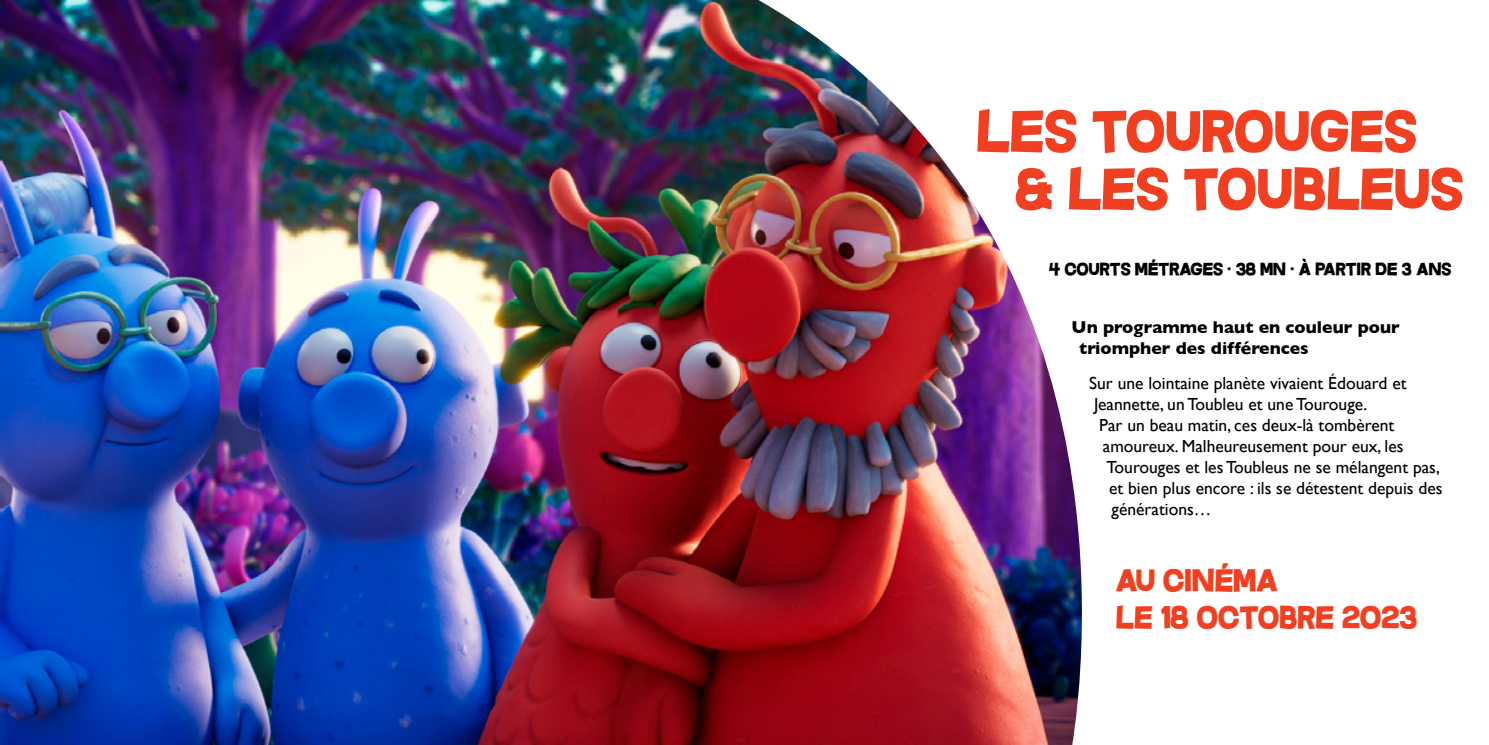
<style>
.page{position:relative;width:1489px;height:745px;background:#fff}
.page>*{position:absolute;margin:0;border:0;box-sizing:border-box;transform-origin:0 0}
.t1{font:57.62px/57.6px "Questrian";color:#f03f21}
.t2{font:31.25px/37.5px "Questrian";color:#f03f21}
.t3{font:17.5px "Gill Sans";color:#000}
.t4{font:700 17.5px/21px "Gill Sans";color:#000}
.t5{font:17.5px "Questrian";color:#000}
</style>
<div class="page">
<img style="left:0;top:0;width:1082px;height:744px">
<h1 class="t1" style="left:1016px;top:102px;width:450px;text-indent:-39px">LES TOUROUGES &amp; LES TOUBLEUS</h1>
<p class="t5" style="left:1049px;top:258px;width:404px">4 COURTS MÉTRAGES • 38 MN • À PARTIR DE 3 ANS</p>
<p class="t4" style="left:1079px;top:316px;width:322px;text-indent:-8px">Un programme haut en couleur pour triompher des différences</p>
<p class="t3" style="left:1089px;top:373px;width:319px">Sur une lointaine planète vivaient Édouard et</p>
<p class="t3" style="left:1094px;top:394px;width:275px">Jeannette, un Toubleu et une Tourouge.</p>
<p class="t3" style="left:1099px;top:415px;width:296px">Par un beau matin, ces deux-là tombèrent</p>
<p class="t3" style="left:1102px;top:436px;width:302px">amoureux. Malheureusement pour eux, les</p>
<p class="t3" style="left:1106px;top:457px;width:335px">Tourouges et les Toubleus ne se mélangent pas,</p>
<p class="t3" style="left:1109px;top:478px;width:335px">et bien plus encore : ils se détestent depuis des</p>
<p class="t3" style="left:1111px;top:499px;width:101px">générations…</p>
<h2 class="t2" style="left:1116px;top:560px;width:303px">AU CINÉMA<br>LE 18 OCTOBRE 2023</h2>
</div>
